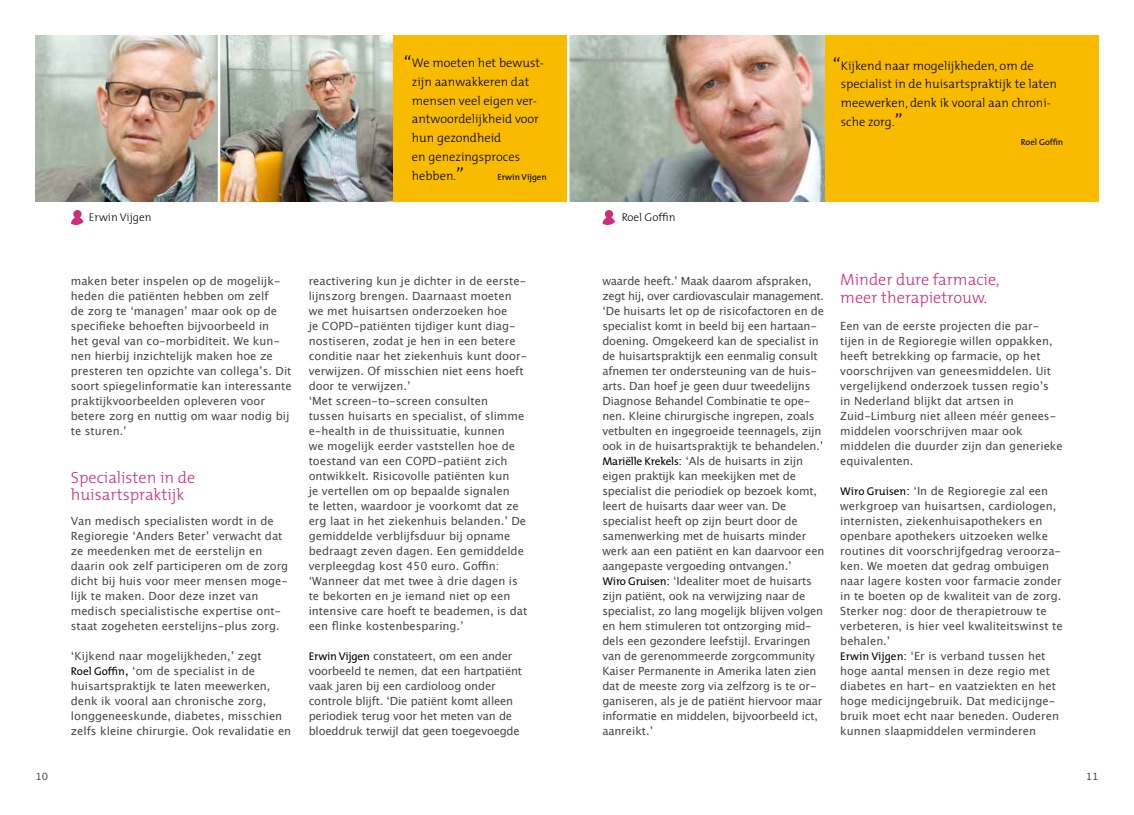
<style>
.page{position:relative;width:1134px;height:815px;background:#fff}
.page>*{position:absolute;margin:0;border:0;box-sizing:border-box;transform-origin:0 0}
.t1{font:300 16.25px/17.5px "The Mix";color:#ce2d7b}
.t2{font:300 12.5px/18.8px "The Mix";color:#000}
.t3{font:11.25px/15px "Lucida Grande";color:#4a4a49}
.t4{font:300 11.25px "The Mix";color:#000}
.t5{font:10px "Lucida Grande";color:#4a4a49}
.t6{font:8.75px "The Mix";color:#000}
.s1{font-size:20px}
.s2{font-family:"The Mix";color:#000}
.s3{color:#000}
</style>
<div class="page">
<img style="left:35px;top:35px;width:183px;height:167px">
<img style="left:220px;top:35px;width:173px;height:167px">
<div style="left:393px;top:35px;width:174px;height:167px;background:#f8bb00"></div>
<img style="left:569px;top:35px;width:256px;height:167px">
<div style="left:825px;top:35px;width:273px;height:167px;background:#f8bb00"></div>
<svg style="left:71px;top:210px;width:13px;height:15px"></svg>
<svg style="left:602px;top:210px;width:13px;height:15px"></svg>
<p class="t2" style="left:412px;top:53px;width:133px;text-indent:-8px"><span class="s1">“</span>We moeten het bewust&shy;zijn aanwakkeren dat mensen veel eigen ver&shy;antwoordelijkheid voor hun gezondheid<br>en genezingsproces hebben.<span class="s1">”</span></p>
<p class="t6" style="left:497px;top:169px;width:51px">Erwin Vijgen</p>
<p class="t4" style="left:89px;top:208px;width:64px">Erwin Vijgen</p>
<p class="t4" style="left:622px;top:208px;width:55px">Roel Goffin</p>
<p class="t2" style="left:841px;top:56px;width:217px;text-indent:-8px"><span class="s1">“</span>Kijkend naar mogelijkheden, om de specialist in de huisartspraktijk te laten meewerken, denk ik vooral aan chroni&shy;sche zorg.<span class="s1">”</span></p>
<p class="t6" style="left:1021px;top:134px;width:44px">Roel Goffin</p>
<p class="t3" style="left:71px;top:274px;width:222px">maken beter inspelen op de mogelijk&shy;heden die patiënten hebben om zelf<br>de zorg te ‘managen’ maar ook op de specifieke behoeften bijvoorbeeld in<br>het geval van co-morbiditeit. We kun&shy;nen hierbij inzichtelijk maken hoe ze presteren ten opzichte van collega’s. Dit soort spiegelinformatie kan interessante praktijkvoorbeelden opleveren voor betere zorg en nuttig om waar nodig bij te sturen.’</p>
<h1 class="t1" style="left:71px;top:468px;width:126px">Specialisten in de huisartspraktijk</h1>
<p class="t3" style="left:71px;top:514px;width:219px">Van medisch specialisten wordt in de Regioregie ‘Anders Beter’ verwacht dat ze meedenken met de eerstelijn en daarin ook zelf participeren om de zorg dicht bij huis voor meer mensen moge&shy;lijk te maken. Door deze inzet van medisch specialistische expertise ont&shy;staat zogeheten eerstelijns-plus zorg.</p>
<p class="t3" style="left:71px;top:649px;width:222px">‘Kijkend naar mogelijkheden,’ zegt<br><span class="s2">Roel Goffin</span><span class="s3">,</span> ‘om de specialist in de huisartspraktijk te laten meewerken, denk ik vooral aan chronische zorg, longgeneeskunde, diabetes, misschien zelfs kleine chirurgie. Ook revalidatie en</p>
<p class="t3" style="left:309px;top:274px;width:220px">reactivering kun je dichter in de eerste&shy;lijnszorg brengen. Daarnaast moeten we met huisartsen onderzoeken hoe<br>je COPD-patiënten tijdiger kunt diag&shy;nostiseren, zodat je hen in een betere conditie naar het ziekenhuis kunt door&shy;verwijzen. Of misschien niet eens hoeft door te verwijzen.’<br>‘Met screen-to-screen consulten<br>tussen huisarts en specialist, of slimme e-health in de thuissituatie, kunnen<br>we mogelijk eerder vaststellen hoe de toestand van een COPD-patiënt zich ontwikkelt. Risicovolle patiënten kun<br>je vertellen om op bepaalde signalen<br>te letten, waardoor je voorkomt dat ze erg laat in het ziekenhuis belanden.’ De gemiddelde verblijfsduur bij opname bedraagt zeven dagen. Een gemiddelde verpleegdag kost 450 euro. Goffin: ‘Wanneer dat met twee à drie dagen is te bekorten en je iemand niet op een intensive care hoeft te beademen, is dat een flinke kostenbesparing.’</p>
<p class="t3" style="left:309px;top:648px;width:215px"><span class="s2">Erwin Vijgen</span> constateert, om een ander voorbeeld te nemen, dat een hartpatiënt vaak jaren bij een cardioloog onder controle blijft. ‘Die patiënt komt alleen periodiek terug voor het meten van de bloeddruk terwijl dat geen toegevoegde</p>
<p class="t3" style="left:602px;top:273px;width:223px">waarde heeft.’ Maak daarom afspraken, zegt hij, over cardiovasculair management. ‘De huisarts let op de risicofactoren en de specialist komt in beeld bij een hartaan&shy;doening. Omgekeerd kan de specialist in de huisartspraktijk een eenmalig consult afnemen ter ondersteuning van de huis&shy;arts. Dan hoef je geen duur tweedelijns Diagnose Behandel Combinatie te ope&shy;nen. Kleine chirurgische ingrepen, zoals vetbulten en ingegroeide teennagels, zijn ook in de huisartspraktijk te behandelen.’ <span class="s2">Mariëlle Krekels</span><span class="s3">:</span> ‘Als de huisarts in zijn eigen praktijk kan meekijken met de specialist die periodiek op bezoek komt, leert de huisarts daar weer van. De specialist heeft op zijn beurt door de samenwerking met de huisarts minder werk aan een patiënt en kan daarvoor een aangepaste vergoeding ontvangen.’<br><span class="s2">Wiro Gruisen</span><span class="s3">:</span> ‘Idealiter moet de huisarts zijn patiënt, ook na verwijzing naar de specialist, zo lang mogelijk blijven volgen en hem stimuleren tot ontzorging mid&shy;dels een gezondere leefstijl. Ervaringen van de gerenommeerde zorgcommunity Kaiser Permanente in Amerika laten zien dat de meeste zorg via zelfzorg is te or&shy;ganiseren, als je de patiënt hiervoor maar informatie en middelen, bijvoorbeeld ict, aanreikt.’</p>
<h1 class="t1" style="left:840px;top:270px;width:161px">Minder dure farmacie, meer therapietrouw.</h1>
<p class="t3" style="left:840px;top:319px;width:224px">Een van de eerste projecten die par&shy;tijen in de Regioregie willen oppakken, heeft betrekking op farmacie, op het voorschrijven van geneesmiddelen. Uit vergelijkend onderzoek tussen regio’s<br>in Nederland blijkt dat artsen in Zuid-Limburg niet alleen méér genees&shy;middelen voorschrijven maar ook middelen die duurder zijn dan generieke equivalenten.</p>
<p class="t3" style="left:840px;top:484px;width:224px"><span class="s2">Wiro Gruisen</span><span class="s3">:</span> ‘In de Regioregie zal een werkgroep van huisartsen, cardiologen, internisten, ziekenhuisapothekers en openbare apothekers uitzoeken welke routines dit voorschrijfgedrag veroorza&shy;ken. We moeten dat gedrag ombuigen naar lagere kosten voor farmacie zonder in te boeten op de kwaliteit van de zorg.<br>Sterker nog: door de therapietrouw te verbeteren, is hier veel kwaliteitswinst te behalen.’<br><span class="s2">Erwin Vijgen</span><span class="s3">:</span> ‘Er is verband tussen het hoge aantal mensen in deze regio met diabetes en hart- en vaatziekten en het hoge medicijngebruik. Dat medicijnge&shy;bruik moet echt naar beneden. Ouderen kunnen slaapmiddelen verminderen</p>
<p class="t5" style="left:35px;top:771px;width:14px">10</p>
<p class="t5" style="left:1086px;top:771px;width:14px">11</p>
</div>
